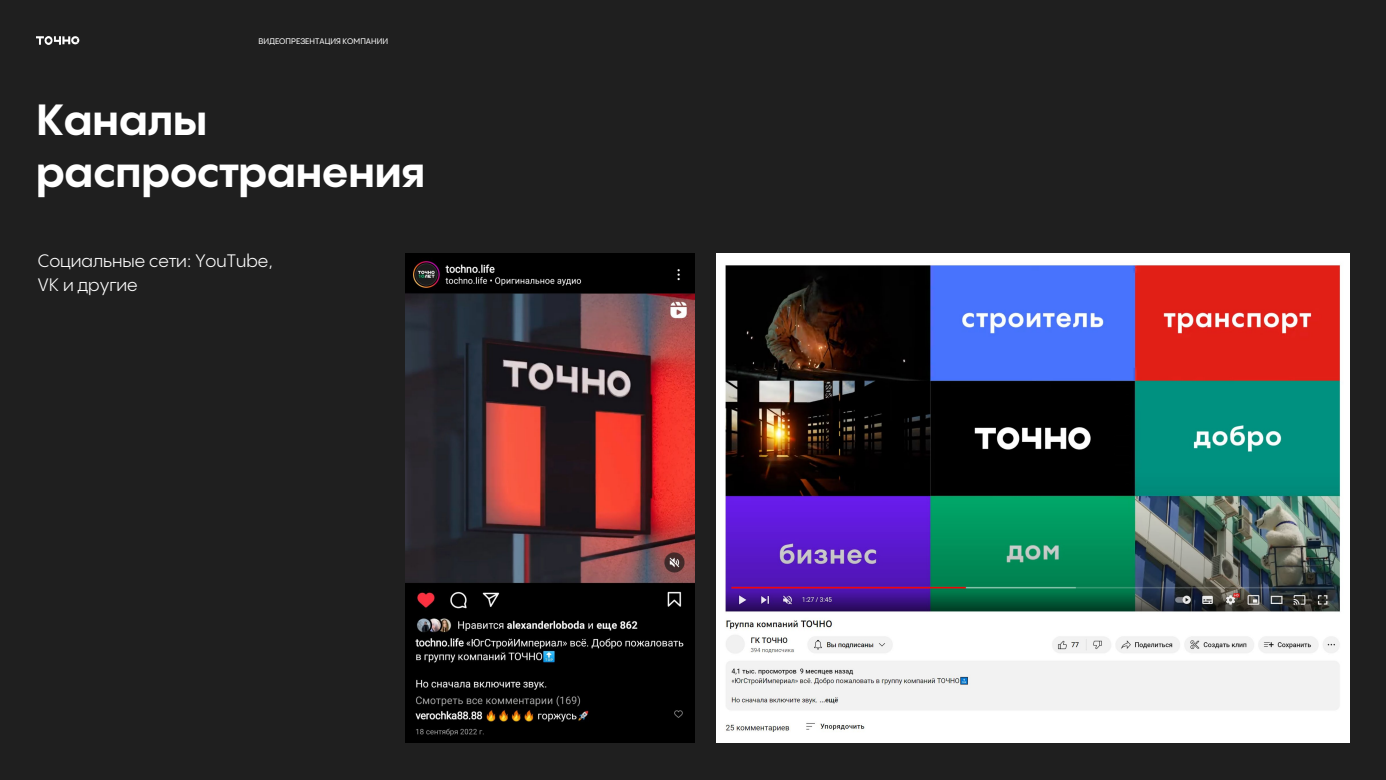
<style>
.page{position:relative;width:1386px;height:780px;background:#fff}
.page>*{position:absolute;margin:0;border:0;box-sizing:border-box;transform-origin:0 0}
.t1{font:700 43.4px/52px "PP Pangram Sans";letter-spacing:-.005em;color:#fff}
.t2{font:17.5px "PP Pangram Sans";color:#fff}
.t3{font:500 7.88px "PP Pangram Sans";color:#fff}
</style>
<div class="page">
<div style="left:0;top:0;width:1385px;height:779px;background:#1f1f1f"></div>
<img style="left:36px;top:36px;width:25px;height:8px">
<svg style="left:62px;top:36px;width:17px;height:8px"></svg>
<img style="left:716px;top:253px;width:633px;height:488px">
<img style="left:406px;top:253px;width:288px;height:488px">
<p class="t3" style="left:258px;top:36px;width:131px">ВИДЕОПРЕЗЕНТАЦИЯ КОМПАНИИ</p>
<h1 class="t1" style="left:36px;top:92px;width:390px">Каналы распространения</h1>
<p class="t2" style="left:38px;top:250px;width:236px">Социальные сети: YouTube,</p>
<p class="t2" style="left:38px;top:274px;width:101px">VK и другие</p>
</div>
